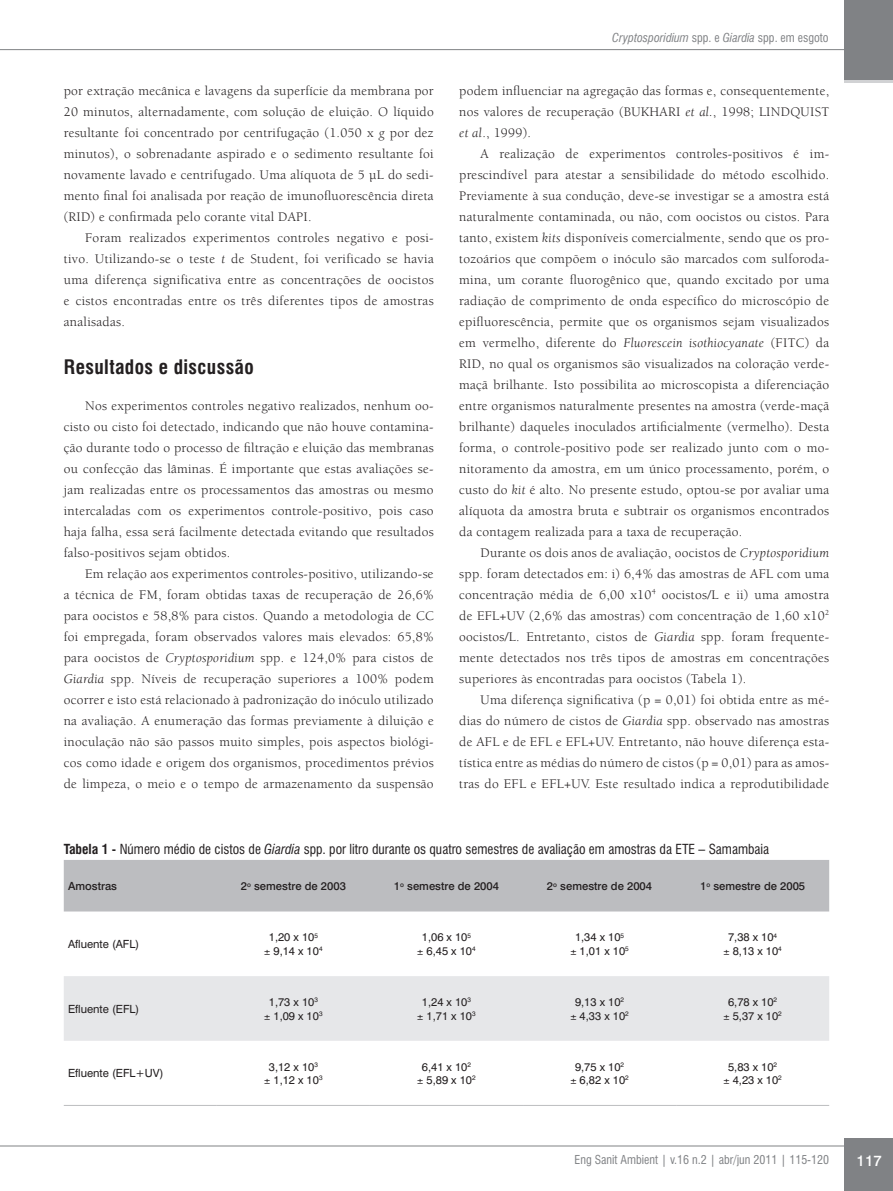
<style>
.page{position:relative;width:893px;height:1191px;background:#fff}
.page>*{position:absolute;margin:0;border:0;box-sizing:border-box;transform-origin:0 0}
._04_0_sub1{font:700 condensed 19.5px "Swiss 721 BT";letter-spacing:.02em;color:#231f20}
.t1{font:500 15px "Swiss 721 BT";color:#fff}
._05_0_texto_txt{font:13.5px/21px "Berkeley Std";letter-spacing:.02em;color:#231f20;text-align:justify}
._07_0_tabela-img-tit{font:condensed 13.5px "Swiss 721 BT";color:#231f20}
.t2{font:condensed 12px "Swiss 721 BT";color:#808285}
._09_0_cabecalho{font:italic condensed 12px "Swiss 721 BT";color:#808285}
._07_2_tabela_-_txt{font:11.25px "Swiss 721 BT";color:#231f20}
._07_1_tabela_-_txt_b{font:500 11.25px "Swiss 721 BT";color:#231f20}
.s1{font-style:italic}
.s2{font-style:normal}
.s3{font-weight:700}
</style>
<div class="page">
<div style="left:845px;top:0;width:48px;height:82px;background:#d1d2d4"></div>
<div style="left:845px;top:0;width:48px;height:80px;background:#808285"></div>
<hr style="left:0;top:1145px;width:874px;height:1px;background:#808285">
<div style="left:845px;top:1138px;width:48px;height:53px;background:#808285"></div>
<hr style="left:0;top:49px;width:866px;height:1px;background:#808285">
<div style="left:64px;top:860px;width:765px;height:51px;background:#bcbdc0"></div>
<div style="left:64px;top:976px;width:765px;height:64px;background:#e6e7e9"></div>
<hr style="left:64px;top:1105px;width:153px;height:1px;background:#bcbdc0">
<hr style="left:217px;top:1105px;width:153px;height:1px;background:#bcbdc0">
<hr style="left:370px;top:1105px;width:153px;height:1px;background:#bcbdc0">
<hr style="left:523px;top:1105px;width:153px;height:1px;background:#bcbdc0">
<hr style="left:676px;top:1105px;width:153px;height:1px;background:#bcbdc0">
<svg style="left:265px;top:1014px;width:5px;height:5px"></svg>
<svg style="left:418px;top:1014px;width:5px;height:5px"></svg>
<svg style="left:571px;top:1014px;width:5px;height:5px"></svg>
<svg style="left:724px;top:1014px;width:5px;height:5px"></svg>
<p class="_05_0_texto_txt" style="left:64px;top:80px;width:371px">por extração mecânica e lavagens da superfície da membrana por 20 minutos, alternadamente, com solução de eluição. O líquido resultante foi concentrado por centrifugação (1.050 x <span class="s1">g</span> por dez minutos), o sobrenadante aspirado e o sedimento resultante foi novamente lavado e centrifugado. Uma alíquota de 5 µL do sedi&shy;mento final foi analisada por reação de imunofluorescência direta (RID) e confirmada pelo corante vital DAPI.</p>
<p class="_05_0_texto_txt" style="left:64px;top:227px;width:371px;text-indent:21px">Foram realizados experimentos controles negativo e posi&shy;tivo. Utilizando-se o teste <span class="s1">t</span> de Student, foi verificado se havia uma diferença significativa entre as concentrações de oocistos e cistos encontradas entre os três diferentes tipos de amostras analisadas.</p>
<p class="_04_0_sub1" style="left:64px;top:355px;width:192px">Resultados e discussão</p>
<p class="_05_0_texto_txt" style="left:64px;top:395px;width:371px;text-indent:21px">Nos experimentos controles negativo realizados, nenhum oo&shy;cisto ou cisto foi detectado, indicando que não houve contamina&shy;ção durante todo o processo de filtração e eluição das membranas ou confecção das lâminas. É importante que estas avaliações se&shy;jam realizadas entre os processamentos das amostras ou mesmo intercaladas com os experimentos controle-positivo, pois caso haja falha, essa será facilmente detectada evitando que resultados falso-positivos sejam obtidos.</p>
<p class="_05_0_texto_txt" style="left:64px;top:563px;width:371px;text-indent:21px">Em relação aos experimentos controles-positivo, utilizando-se a técnica de FM, foram obtidas taxas de recuperação de 26,6% para oocistos e 58,8% para cistos. Quando a metodologia de CC foi empregada, foram observados valores mais elevados: 65,8% para oocistos de <span class="s1">Cryptosporidium</span> spp. e 124,0% para cistos de <span class="s1">Giardia</span> spp. Níveis de recuperação superiores a 100% podem ocorrer e isto está relacionado à padronização do inóculo utilizado na avaliação. A enumeração das formas previamente à diluição e inoculação não são passos muito simples, pois aspectos biológi&shy;cos como idade e origem dos organismos, procedimentos prévios de limpeza, o meio e o tempo de armazenamento da suspensão</p>
<p class="_09_0_cabecalho" style="left:612px;top:30px;width:218px">Cryptosporidium <span class="s2">spp. e</span> Giardia <span class="s2">spp. em esgoto</span></p>
<p class="_05_0_texto_txt" style="left:459px;top:80px;width:371px">podem influenciar na agregação das formas e, consequentemente, nos valores de recuperação (BUKHARI <span class="s1">et al.</span>, 1998; LINDQUIST <span class="s1">et al</span>., 1999).</p>
<p class="_05_0_texto_txt" style="left:459px;top:143px;width:371px;text-indent:21px">A realização de experimentos controles-positivos é im&shy;prescindível para atestar a sensibilidade do método escolhido.<br>Previamente à sua condução, deve-se investigar se a amostra está naturalmente contaminada, ou não, com oocistos ou cistos. Para tanto, existem <span class="s1">kits</span> disponíveis comercialmente, sendo que os pro&shy;tozoários que compõem o inóculo são marcados com sulforoda&shy;mina, um corante fluorogênico que, quando excitado por uma radiação de comprimento de onda específico do microscópio de epifluorescência, permite que os organismos sejam visualizados em vermelho, diferente do <span class="s1">Fluorescein isothiocyanate</span> (FITC) da RID, no qual os organismos são visualizados na coloração verde&shy;maçã brilhante. Isto possibilita ao microscopista a diferenciação entre organismos naturalmente presentes na amostra (verde-maçã brilhante) daqueles inoculados artificialmente (vermelho). Desta forma, o controle-positivo pode ser realizado junto com o mo&shy;nitoramento da amostra, em um único processamento, porém, o custo do <span class="s1">kit</span> é alto. No presente estudo, optou-se por avaliar uma alíquota da amostra bruta e subtrair os organismos encontrados da contagem realizada para a taxa de recuperação.</p>
<p class="_05_0_texto_txt" style="left:459px;top:542px;width:371px;text-indent:21px">Durante os dois anos de avaliação, oocistos de <span class="s1">Cryptosporidium </span>spp. foram detectados em: i) 6,4% das amostras de AFL com uma concentração média de 6,00 x10<sup>4</sup> oocistos/L e ii) uma amostra de EFL+UV (2,6% das amostras) com concentração de 1,60 x10<sup>2 </sup>oocistos/L. Entretanto, cistos de <span class="s1">Giardia</span> spp. foram frequente&shy;mente detectados nos três tipos de amostras em concentrações superiores às encontradas para oocistos (Tabela 1).</p>
<p class="_05_0_texto_txt" style="left:459px;top:689px;width:371px;text-indent:21px">Uma diferença significativa (p = 0,01) foi obtida entre as mé&shy;dias do número de cistos de <span class="s1">Giardia</span> spp. observado nas amostras de AFL e de EFL e EFL+UV. Entretanto, não houve diferença esta&shy;tística entre as médias do número de cistos (p = 0,01) para as amos&shy;tras do EFL e EFL+UV. Este resultado indica a reprodutibilidade</p>
<p class="_07_0_tabela-img-tit" style="left:64px;top:840px;width:707px"><span class="s3">Tabela 1 -</span> Número médio de cistos de <span class="s1">Giardia</span> spp. por litro durante os quatro semestres de avaliação em amostras da ETE – Samambaia</p>
<p class="_07_1_tabela_-_txt_b" style="left:68px;top:879px;width:51px">Amostras</p>
<p class="_07_1_tabela_-_txt_b" style="left:241px;top:879px;width:107px">2<sup>o</sup> semestre de 2003</p>
<p class="_07_1_tabela_-_txt_b" style="left:394px;top:879px;width:107px">1<sup>o</sup> semestre de 2004</p>
<p class="_07_1_tabela_-_txt_b" style="left:547px;top:879px;width:107px">2<sup>o</sup> semestre de 2004</p>
<p class="_07_1_tabela_-_txt_b" style="left:700px;top:879px;width:107px">1<sup>o</sup> semestre de 2005</p>
<p class="_07_2_tabela_-_txt" style="left:68px;top:937px;width:73px">Afluente (AFL)</p>
<p class="_07_2_tabela_-_txt" style="left:68px;top:1002px;width:73px">Efluente (EFL)</p>
<p class="_07_2_tabela_-_txt" style="left:68px;top:1066px;width:97px">Efluente (EFL+UV)</p>
<p class="_07_2_tabela_-_txt" style="left:269px;top:930px;width:51px">1,20 x 10<sup>5</sup></p>
<p class="_07_2_tabela_-_txt" style="left:273px;top:944px;width:51px">9,14 x 10<sup>4</sup></p>
<p class="_07_2_tabela_-_txt" style="left:422px;top:930px;width:51px">1,06 x 10<sup>5</sup></p>
<p class="_07_2_tabela_-_txt" style="left:427px;top:944px;width:51px">6,45 x 10<sup>4</sup></p>
<p class="_07_2_tabela_-_txt" style="left:575px;top:930px;width:51px">1,34 x 10<sup>5</sup></p>
<p class="_07_2_tabela_-_txt" style="left:580px;top:944px;width:51px">1,01 x 10<sup>5</sup></p>
<p class="_07_2_tabela_-_txt" style="left:728px;top:930px;width:51px">7,38 x 10<sup>4</sup></p>
<p class="_07_2_tabela_-_txt" style="left:733px;top:944px;width:51px">8,13 x 10<sup>4</sup></p>
<p class="_07_2_tabela_-_txt" style="left:269px;top:995px;width:51px">1,73 x 10<sup>3</sup></p>
<p class="_07_2_tabela_-_txt" style="left:273px;top:1008px;width:51px">1,09 x 10<sup>3</sup></p>
<p class="_07_2_tabela_-_txt" style="left:422px;top:995px;width:51px">1,24 x 10<sup>3</sup></p>
<p class="_07_2_tabela_-_txt" style="left:427px;top:1008px;width:51px">1,71 x 10<sup>3</sup></p>
<p class="_07_2_tabela_-_txt" style="left:575px;top:995px;width:51px">9,13 x 10<sup>2</sup></p>
<p class="_07_2_tabela_-_txt" style="left:580px;top:1008px;width:51px">4,33 x 10<sup>2</sup></p>
<p class="_07_2_tabela_-_txt" style="left:728px;top:995px;width:51px">6,78 x 10<sup>2</sup></p>
<p class="_07_2_tabela_-_txt" style="left:733px;top:1008px;width:51px">5,37 x 10<sup>2</sup></p>
<p class="_07_2_tabela_-_txt" style="left:269px;top:1059px;width:51px">3,12 x 10<sup>3</sup></p>
<p class="_07_2_tabela_-_txt" style="left:273px;top:1073px;width:51px">1,12 x 10<sup>3</sup></p>
<p class="_07_2_tabela_-_txt" style="left:422px;top:1059px;width:51px">6,41 x 10<sup>2</sup></p>
<p class="_07_2_tabela_-_txt" style="left:427px;top:1073px;width:51px">5,89 x 10<sup>2</sup></p>
<p class="_07_2_tabela_-_txt" style="left:575px;top:1059px;width:51px">9,75 x 10<sup>2</sup></p>
<p class="_07_2_tabela_-_txt" style="left:580px;top:1073px;width:51px">6,82 x 10<sup>2</sup></p>
<p class="_07_2_tabela_-_txt" style="left:728px;top:1059px;width:51px">5,83 x 10<sup>2</sup></p>
<p class="_07_2_tabela_-_txt" style="left:733px;top:1073px;width:51px">4,23 x 10<sup>2</sup></p>
<p class="t2" style="left:574px;top:1152px;width:256px">Eng Sanit Ambient | v.16 n.2 | abr/jun 2011 | 115-120</p>
<p class="t1" style="left:857px;top:1151px;width:27px">117</p>
</div>
